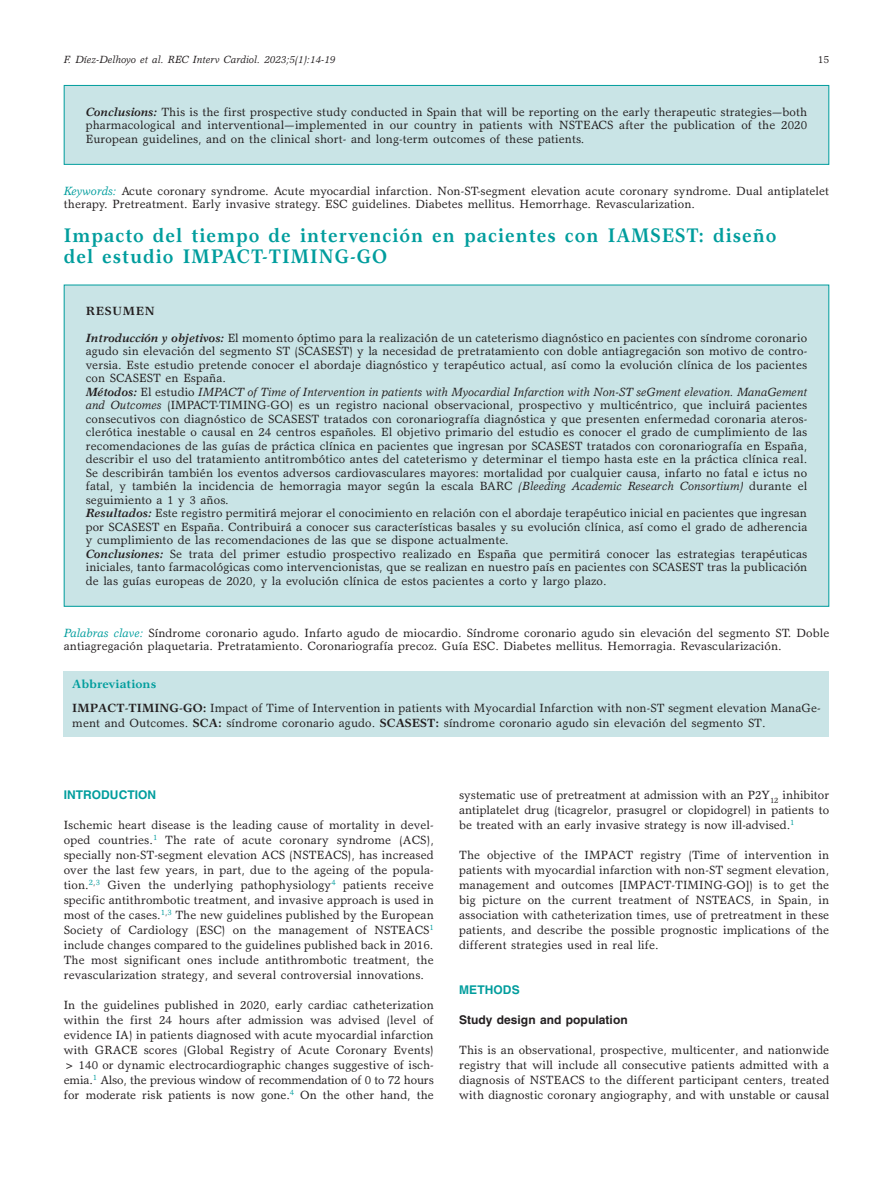
<style>
.page{position:relative;width:893px;height:1191px;background:#fff}
.page>*{position:absolute;margin:0;border:0;box-sizing:border-box;transform-origin:0 0}
.t1{font:700 19.8px/21px "Garth Graphic Std";letter-spacing:.055em;color:#009d9d;scale:.91 1}
.t2{font:12px/15px "Garth Graphic Std";letter-spacing:.005em;color:#231f20;text-align:justify}
.t3{font:700 12px "Helvetica LT Std";letter-spacing:.005em;color:#231f20}
.t4{font:700 12px "Helvetica LT Std";letter-spacing:.005em;color:#009d9d}
.t5{font:italic 10.5px "Garth Graphic Std";letter-spacing:.005em;color:#231f20}
.t6{font:10.5px "Garth Graphic Std";color:#231f20}
.s1{font-weight:700;font-style:italic}
.s2{font-style:italic;color:#009d9d}
.s3{font-weight:700}
.s4{font-style:italic}
.s5{font-weight:700;color:#009d9d}
</style>
<div class="page">
<div style="left:64px;top:671px;width:765px;height:66px;background:#c9e4e6"></div>
<div style="left:64px;top:285px;width:765px;height:321px;background:#c9e4e6"></div>
<div style="left:64px;top:85px;width:765px;height:79px;background:#c9e4e6"></div>
<div style="left:64px;top:85px;width:765px;height:80px;border:1px solid #009d9d"></div>
<p class="t5" style="left:64px;top:53px;width:273px">F. Díez-Delhoyo et al. REC Interv Cardiol. 2023;5(1):14-19</p>
<p class="t6" style="left:818px;top:53px;width:13px">15</p>
<p class="t2" style="left:86px;top:105px;width:723px;line-height:13.5px"><span class="s1">Conclusions:</span> This is the first prospective study conducted in Spain that will be reporting on the early therapeutic strategies—both pharmacological and interventional—implemented in our country in patients with NSTEACS after the publication of the 2020<br>European guidelines, and on the clinical short- and long-term outcomes of these patients.</p>
<p class="t2" style="left:64px;top:184px;width:767px;line-height:13.5px"><span class="s2">Keywords:</span> Acute coronary syndrome. Acute myocardial infarction. Non-ST-segment elevation acute coronary syndrome. Dual antiplatelet therapy. Pretreatment. Early invasive strategy. ESC guidelines. Diabetes mellitus. Hemorrhage. Revascularization.</p>
<h1 class="t1" style="left:64px;top:225px;width:785px">Impacto del tiempo de intervención en pacientes con IAMSEST: diseño del estudio IMPACT-TIMING-GO</h1>
<p class="t2" style="left:86px;top:298px;width:723px;line-height:26.2px"><span class="s3">RESUMEN<br></span><span class="s1">Introducción y objetivos:</span> El momento óptimo para la realización de un cateterismo diagnóstico en pacientes con síndrome coronario</p>
<p class="t2" style="left:86px;top:344px;width:723px;line-height:13.5px;text-align:left">agudo sin elevación del segmento ST (SCASEST) y la necesidad de pretratamiento con doble antiagregación son motivo de contro&shy;versia. Este estudio pretende conocer el abordaje diagnóstico y terapéutico actual, así como la evolución clínica de los pacientes con SCASEST en España.<br><span class="s1">Métodos:</span> El estudio <span class="s4">IMPACT of Time of Intervention in patients with Myocardial Infarction with Non-ST seGment elevation. ManaGement and Outcomes</span> (IMPACT-TIMING-GO) es un registro nacional observacional, prospectivo y multicéntrico, que incluirá pacientes consecutivos con diagnóstico de SCASEST tratados con coronariografía diagnóstica y que presenten enfermedad coronaria ateros&shy;clerótica inestable o causal en 24 centros españoles. El objetivo primario del estudio es conocer el grado de cumplimiento de las recomendaciones de las guías de práctica clínica en pacientes que ingresan por SCASEST tratados con coronariografía en España, describir el uso del tratamiento antitrombótico antes del cateterismo y determinar el tiempo hasta este en la práctica clínica real.<br>Se describirán también los eventos adversos cardiovasculares mayores: mortalidad por cualquier causa, infarto no fatal e ictus no fatal, y también la incidencia de hemorragia mayor según la escala BARC <span class="s4">(Bleeding Academic Research Consortium)</span> durante el seguimiento a 1 y 3 años.<br><span class="s1">Resultados:</span> Este registro permitirá mejorar el conocimiento en relación con el abordaje terapéutico inicial en pacientes que ingresan por SCASEST en España. Contribuirá a conocer sus características basales y su evolución clínica, así como el grado de adherencia y cumplimiento de las recomendaciones de las que se dispone actualmente.<br><span class="s1">Conclusiones:</span> Se trata del primer estudio prospectivo realizado en España que permitirá conocer las estrategias terapéuticas iniciales, tanto farmacológicas como intervencionistas, que se realizan en nuestro país en pacientes con SCASEST tras la publicación de las guías europeas de 2020, y la evolución clínica de estos pacientes a corto y largo plazo.</p>
<p class="t2" style="left:64px;top:625px;width:767px;line-height:13.5px"><span class="s2">Palabras clave:</span> Síndrome coronario agudo. Infarto agudo de miocardio. Síndrome coronario agudo sin elevación del segmento ST. Doble antiagregación plaquetaria. Pretratamiento. Coronariografía precoz. Guía ESC. Diabetes mellitus. Hemorragia. Revascularización.</p>
<p class="t2" style="left:72px;top:672px;width:750px;line-height:23.5px"><span class="s5">Abbreviations<br></span><span class="s3">IMPACT-TIMING-GO:</span> Impact of Time of Intervention in patients with Myocardial Infarction with non-ST segment elevation ManaGe-</p>
<p class="t2" style="left:72px;top:715px;width:695px">ment and Outcomes. <span class="s3">SCA:</span> síndrome coronario agudo. <span class="s3">SCASEST:</span> síndrome coronario agudo sin elevación del segmento ST.</p>
<p class="t4" style="left:64px;top:787px;width:94px">INTRODUCTION</p>
<p class="t2" style="left:64px;top:817px;width:372px">Ischemic heart disease is the leading cause of mortality in devel&shy;oped countries.<sup>1</sup> The rate of acute coronary syndrome (ACS), specially non-ST-segment elevation ACS (NSTEACS), has increased over the last few years, in part, due to the ageing of the popula&shy;tion.<sup>2</sup><sup>,</sup><sup>3</sup> Given the underlying pathophysiology<sup>4</sup> patients receive specific antithrombotic treatment, and invasive approach is used in most of the cases.<sup>1</sup><sup>,</sup><sup>3</sup> The new guidelines published by the European Society of Cardiology (ESC) on the management of NSTEACS<sup>1 </sup>include changes compared to the guidelines published back in 2016.<br>The most significant ones include antithrombotic treatment, the revascularization strategy, and several controversial innovations.</p>
<p class="t2" style="left:64px;top:997px;width:371px">In the guidelines published in 2020, early cardiac catheterization within the first 24 hours after admission was advised (level of evidence IA) in patients diagnosed with acute myocardial infarction with GRACE scores (Global Registry of Acute Coronary Events) &gt; 140 or dynamic electrocardiographic changes suggestive of isch&shy;emia.<sup>1</sup> Also, the previous window of recommendation of 0 to 72 hours for moderate risk patients is now gone.<sup>4</sup> On the other hand, the</p>
<p class="t2" style="left:459px;top:787px;width:371px">systematic use of pretreatment at admission with an P2Y<sub>12</sub> inhibitor antiplatelet drug (ticagrelor, prasugrel or clopidogrel) in patients to be treated with an early invasive strategy is now ill-advised.<sup>1</sup></p>
<p class="t2" style="left:459px;top:847px;width:372px">The objective of the IMPACT registry (Time of intervention in patients with myocardial infarction with non-ST segment elevation, management and outcomes [IMPACT-TIMING-GO]) is to get the big picture on the current treatment of NSTEACS, in Spain, in association with catheterization times, use of pretreatment in these patients, and describe the possible prognostic implications of the different strategies used in real life.</p>
<p class="t4" style="left:459px;top:982px;width:62px">METHODS</p>
<p class="t3" style="left:459px;top:1012px;width:170px">Study design and population</p>
<p class="t2" style="left:459px;top:1042px;width:372px">This is an observational, prospective, multicenter, and nationwide registry that will include all consecutive patients admitted with a diagnosis of NSTEACS to the different participant centers, treated with diagnostic coronary angiography, and with unstable or causal</p>
</div>
